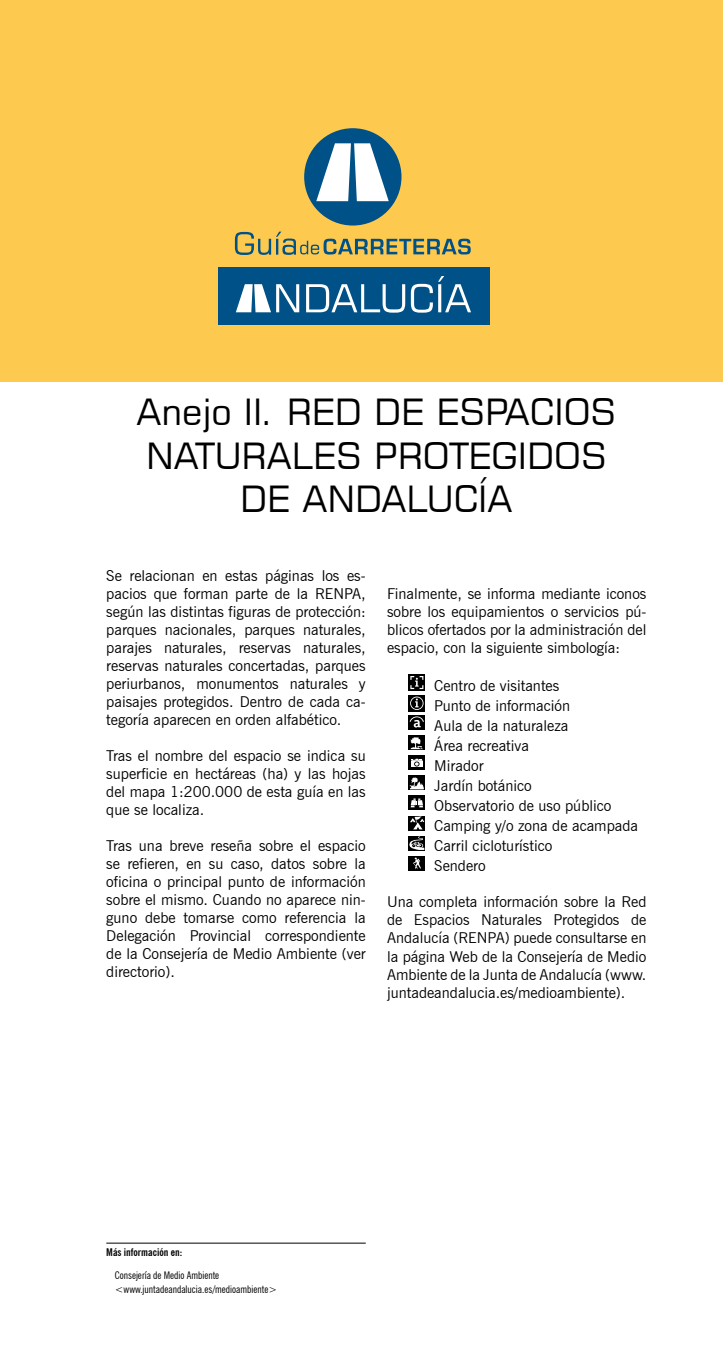
<style>
.page{position:relative;width:723px;height:1361px;background:#fff}
.page>*{position:absolute;margin:0;border:0;box-sizing:border-box;transform-origin:0 0}
.t1{font:36px/43.2px "Square 721 BT";color:#000;text-align:center}
.t2{font:15px/18px "News Gothic BT";color:#000;text-align:justify}
.t3{font:condensed 10.5px/14px "News Gothic BT";color:#000}
.t4{font:700 condensed 10.5px "News Gothic BT";color:#000}
</style>
<div class="page">
<div style="left:0;top:0;width:723px;height:381px;background:#fdca4f"></div>
<svg style="left:409px;top:674px;width:16px;height:16px"></svg>
<svg style="left:410px;top:676px;width:13px;height:13px"></svg>
<svg style="left:409px;top:695px;width:16px;height:16px"></svg>
<svg style="left:410px;top:696px;width:13px;height:14px"></svg>
<svg style="left:411px;top:697px;width:12px;height:12px"></svg>
<svg style="left:415px;top:698px;width:3px;height:9px"></svg>
<svg style="left:409px;top:715px;width:16px;height:15px"></svg>
<svg style="left:410px;top:716px;width:14px;height:11px"></svg>
<div style="left:409px;top:735px;width:16px;height:15px;background:#000"></div>
<svg style="left:410px;top:737px;width:13px;height:12px"></svg>
<div style="left:409px;top:755px;width:16px;height:15px;background:#000"></div>
<svg style="left:411px;top:766px;width:12px;height:1px"></svg>
<svg style="left:411px;top:759px;width:12px;height:7px"></svg>
<div style="left:409px;top:775px;width:16px;height:15px;background:#000"></div>
<svg style="left:409px;top:777px;width:15px;height:12px"></svg>
<div style="left:409px;top:795px;width:16px;height:15px;background:#000"></div>
<svg style="left:411px;top:798px;width:12px;height:9px"></svg>
<svg style="left:409px;top:816px;width:16px;height:14px"></svg>
<svg style="left:410px;top:816px;width:14px;height:13px"></svg>
<svg style="left:424px;top:836px;width:1px;height:14px"></svg>
<svg style="left:409px;top:836px;width:15px;height:14px"></svg>
<div style="left:409px;top:855px;width:16px;height:15px;background:#000"></div>
<svg style="left:413px;top:857px;width:8px;height:11px"></svg>
<div style="left:218px;top:267px;width:271px;height:57px;background:#005187"></div>
<div style="left:304px;top:128px;width:97px;height:97px;background:#005187;border-radius:50%"></div>
<svg style="left:316px;top:143px;width:73px;height:58px"></svg>
<svg style="left:235px;top:232px;width:236px;height:23px"></svg>
<svg style="left:236px;top:276px;width:235px;height:37px"></svg>
<hr style="left:106px;top:1242px;width:260px;height:1px;background:#000">
<h1 class="t1" style="left:136px;top:390px;width:481px">Anejo II. RED DE ESPACIOS<br>NATURALES PROTEGIDOS<br>DE ANDALUCÍA</h1>
<p class="t2" style="left:106px;top:567px;width:261px">Se relacionan en estas páginas los es&shy;pacios que forman parte de la RENPA, según las distintas figuras de protección: parques nacionales, parques naturales, parajes naturales, reservas naturales, reservas naturales concertadas, parques periurbanos, monumentos naturales y paisajes protegidos. Dentro de cada ca&shy;tegoría aparecen en orden alfabético.</p>
<p class="t2" style="left:106px;top:747px;width:261px">Tras el nombre del espacio se indica su superficie en hectáreas (ha) y las hojas del mapa 1:200.000 de esta guía en las que se localiza.</p>
<p class="t2" style="left:106px;top:837px;width:261px">Tras una breve reseña sobre el espacio se refieren, en su caso, datos sobre la oficina o principal punto de información sobre el mismo. Cuando no aparece nin&shy;guno debe tomarse como referencia la Delegación Provincial correspondiente de la Consejería de Medio Ambiente (ver directorio).</p>
<p class="t2" style="left:387px;top:585px;width:261px">Finalmente, se informa mediante iconos sobre los equipamientos o servicios pú&shy;blicos ofertados por la administración del espacio, con la siguiente simbología:</p>
<p class="t2" style="left:434px;top:676px;width:205px;line-height:20px;text-align:left">Centro de visitantes<br>Punto de información<br>Aula de la naturaleza<br>Área recreativa<br>Mirador<br>Jardín botánico<br>Observatorio de uso público<br>Camping y/o zona de acampada<br>Carril cicloturístico<br>Sendero</p>
<p class="t2" style="left:387px;top:893px;width:261px">Una completa información sobre la Red de Espacios Naturales Protegidos de Andalucía (RENPA) puede consultarse en la página Web de la Consejería de Medio Ambiente de la Junta de Andalucía (www. juntadeandalucia.es/medioambiente).</p>
<p class="t4" style="left:106px;top:1246px;width:77px">Más información en:</p>
<p class="t3" style="left:115px;top:1268px;width:164px">Consejería de Medio Ambiente &lt;www.juntadeandalucia.es/medioambiente&gt;</p>
</div>
